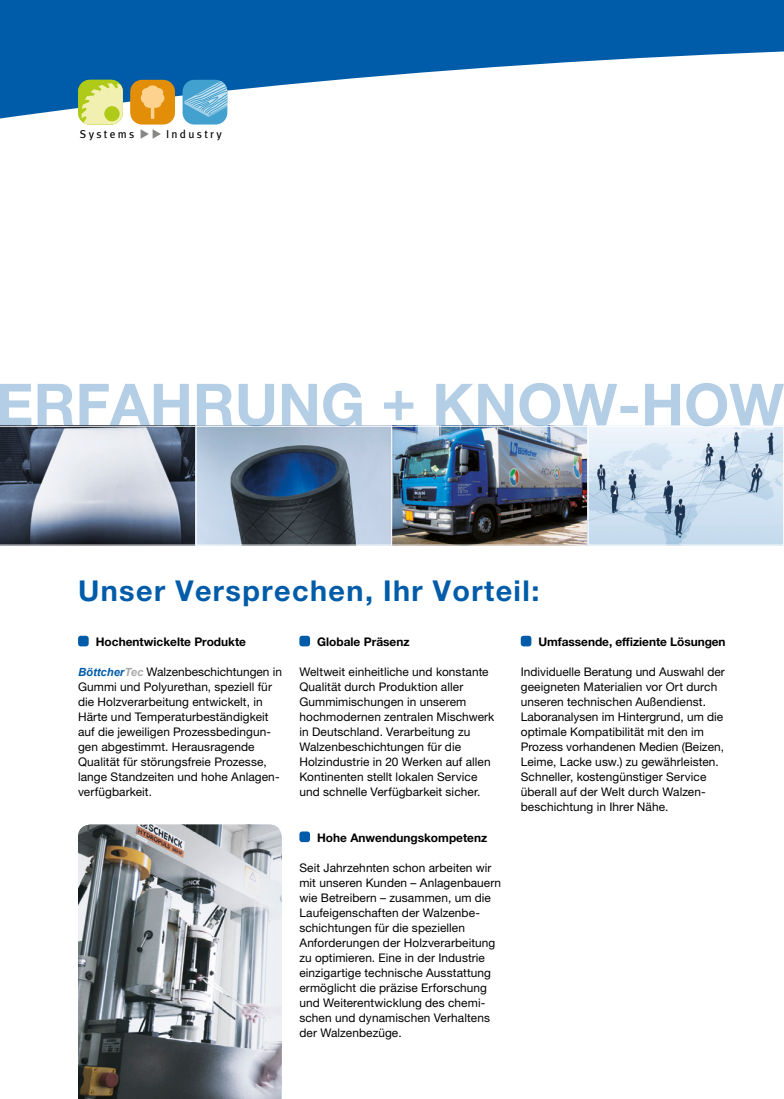
<style>
.page{position:relative;width:784px;height:1099px;background:#fff}
.page>*{position:absolute;margin:0;border:0;box-sizing:border-box;transform-origin:0 0}
.Überschrift{font:700 28.75px "Helvetica Neue LT Pro";letter-spacing:.05em;color:#005ca9}
.Fließtext{font:11.88px/15px "Helvetica Neue LT Pro";letter-spacing:.005em;color:#000}
.Fließtext__fett{font:700 11.88px "Helvetica Neue LT Pro";color:#000}
.t1{font:11.38px "Meta Plus";letter-spacing:.2em;color:#000}
.s1{color:#878786}
.s2{font-family:"Arial";font-weight:700;font-style:italic;font-size:11.25px;color:#005ca9}
.s3{font-family:"Arial";font-weight:700;font-style:italic;font-size:11.25px;color:#a8a8a6}
</style>
<div class="page">
<svg style="left:0;top:0;width:783px;height:120px;fill:#005ca9"></svg>
<div style="left:130px;top:80px;width:45px;height:44px;background:#e28e08;border-radius:12px"></div>
<svg style="left:141px;top:85px;width:23px;height:34px"></svg>
<div style="left:182px;top:80px;width:45px;height:44px;background:#43a1cf;border-radius:12px"></div>
<svg style="left:184px;top:80px;width:43px;height:37px"></svg>
<div style="left:78px;top:80px;width:45px;height:44px;background:#afca18;border-radius:12px"></div>
<svg style="left:81px;top:83px;width:42px;height:41px"></svg>
<img style="left:78px;top:824px;width:203px;height:274px">
<div style="left:78px;top:635px;width:11px;height:11px;background:#005ca9;border-radius:3px"></div>
<div style="left:299px;top:635px;width:11px;height:11px;background:#005ca9;border-radius:3px"></div>
<div style="left:299px;top:831px;width:11px;height:11px;background:#005ca9;border-radius:3px"></div>
<div style="left:520px;top:635px;width:11px;height:11px;background:#005ca9;border-radius:3px"></div>
<img style="left:0;top:383px;width:783px;height:162px">
<p class="t1" style="left:80px;top:127px;width:143px">Systems <span class="s1">◆◆</span> Industry</p>
<p class="Überschrift" style="left:78px;top:573px;width:462px">Unser Versprechen, Ihr Vorteil:</p>
<p class="Fließtext__fett" style="left:96px;top:634px;width:152px">Hochentwickelte Produkte</p>
<p class="Fließtext" style="left:78px;top:664px;width:205px"><span class="s2">Böttcher</span><span class="s3">Tec</span> Walzenbeschichtungen in Gummi und Polyurethan, speziell für die Holzverarbeitung entwickelt, in Härte und Temperaturbeständigkeit auf die jeweiligen Prozessbedingun&shy;gen abgestimmt. Herausragende Qualität für störungsfreie Prozesse, lange Standzeiten und hohe Anlagen&shy;verfügbarkeit.</p>
<p class="Fließtext__fett" style="left:317px;top:634px;width:94px">Globale Präsenz</p>
<p class="Fließtext" style="left:299px;top:664px;width:196px">Weltweit einheitliche und konstante Qualität durch Produktion aller Gummimischungen in unserem hochmodernen zentralen Mischwerk in Deutschland. Verarbeitung zu Walzenbeschichtungen für die Holzindustrie in 20 Werken auf allen Kontinenten stellt lokalen Service und schnelle Verfügbarkeit sicher.</p>
<p class="Fließtext__fett" style="left:317px;top:829px;width:171px">Hohe Anwendungskompetenz</p>
<p class="Fließtext" style="left:299px;top:859px;width:203px">Seit Jahrzehnten schon arbeiten wir mit unseren Kunden – Anlagenbauern wie Betreibern – zusammen, um die Laufeigenschaften der Walzenbe&shy;schichtungen für die speziellen Anforderungen der Holzverarbeitung zu optimieren. Eine in der Industrie einzigartige technische Ausstattung ermöglicht die präzise Erforschung und Weiterentwicklung des chemi&shy;schen und dynamischen Verhaltens der Walzenbezüge.</p>
<p class="Fließtext__fett" style="left:538px;top:634px;width:188px">Umfassende, effiziente Lösungen</p>
<p class="Fließtext" style="left:520px;top:664px;width:205px">Individuelle Beratung und Auswahl der geeigneten Materialien vor Ort durch unseren technischen Außendienst.<br>Laboranalysen im Hintergrund, um die optimale Kompatibilität mit den im Prozess vorhandenen Medien (Beizen, Leime, Lacke usw.) zu gewährleisten.<br>Schneller, kostengünstiger Service überall auf der Welt durch Walzen&shy;beschichtung in Ihrer Nähe.</p>
</div>
